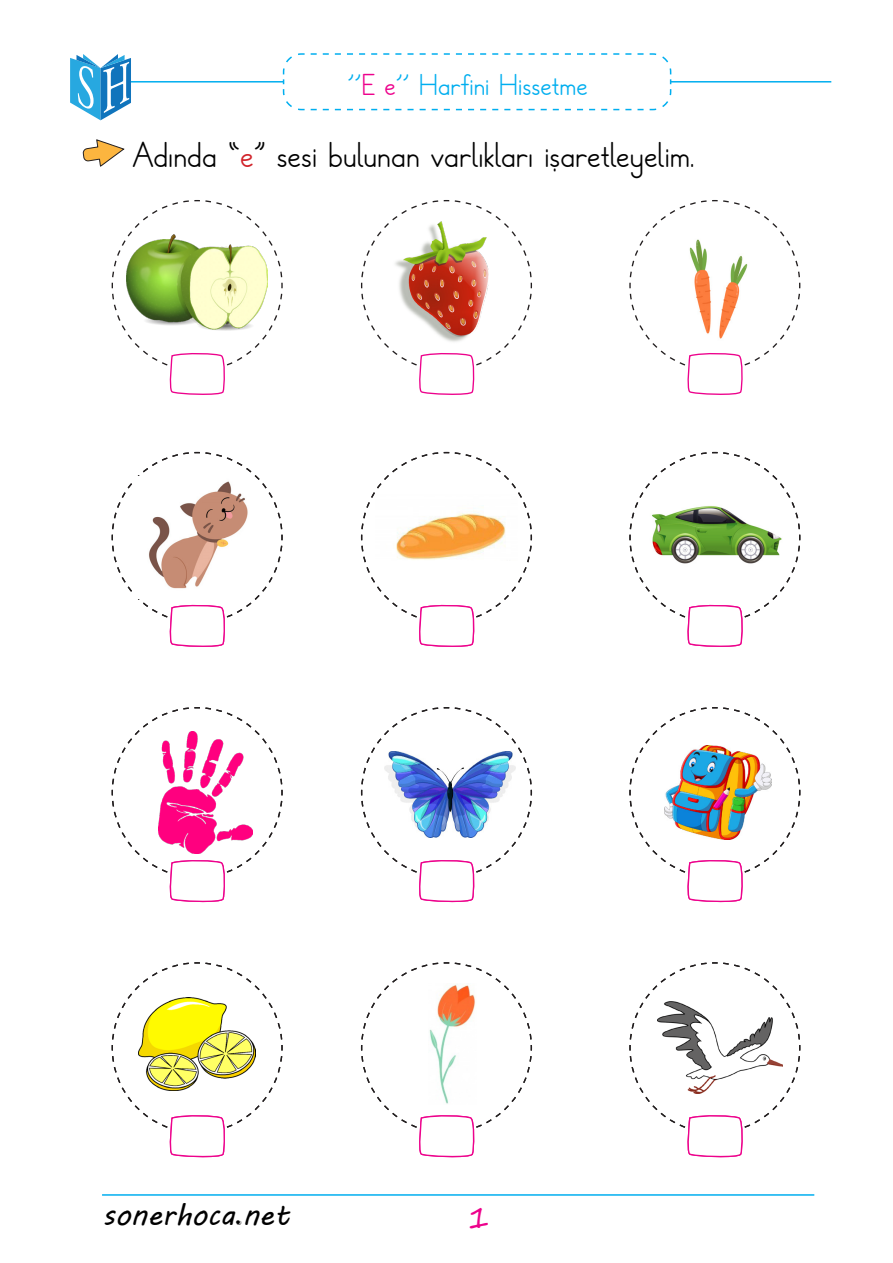
<style>
.page{position:relative;width:893px;height:1263px;background:#fff}
.page>*{position:absolute;margin:0;border:0;box-sizing:border-box;transform-origin:0 0}
.t1{font:36px "Temel Yazi";color:#000}
.t2{font:30px "Temel Yazi";color:#00aeef}
.t3{font:30px "MV Boli";color:#000}
.t4{font:30px "Segoe Print";color:#ed028c}
.s1{color:#ed028c}
.s2{color:#d1232a}
.s3{font-family:"Algerian"}
</style>
<div class="page">
<hr style="left:102px;top:1194px;width:712px;height:2px;background:#00aeef">
<svg style="left:83px;top:140px;width:42px;height:27px"></svg>
<hr style="left:119px;top:81px;width:712px;height:2px;background:#00aeef">
<svg style="left:282px;top:53px;width:390px;height:58px"></svg>
<svg style="left:70px;top:54px;width:61px;height:66px"></svg>
<svg style="left:360px;top:451px;width:173px;height:196px"></svg>
<svg style="left:360px;top:707px;width:173px;height:196px"></svg>
<svg style="left:360px;top:962px;width:173px;height:196px"></svg>
<svg style="left:361px;top:200px;width:171px;height:195px"></svg>
<svg style="left:629px;top:200px;width:172px;height:195px"></svg>
<svg style="left:111px;top:200px;width:172px;height:195px"></svg>
<svg style="left:111px;top:451px;width:172px;height:196px"></svg>
<svg style="left:111px;top:707px;width:172px;height:196px"></svg>
<svg style="left:111px;top:962px;width:172px;height:196px"></svg>
<svg style="left:629px;top:451px;width:172px;height:196px"></svg>
<svg style="left:629px;top:707px;width:172px;height:196px"></svg>
<svg style="left:629px;top:962px;width:172px;height:196px"></svg>
<img style="left:644px;top:500px;width:142px;height:68px">
<img style="left:133px;top:476px;width:119px;height:122px">
<img style="left:376px;top:495px;width:141px;height:66px">
<img style="left:392px;top:221px;width:96px;height:122px">
<img style="left:663px;top:234px;width:111px;height:109px">
<img style="left:126px;top:234px;width:142px;height:96px">
<img style="left:158px;top:731px;width:94px;height:122px">
<img style="left:384px;top:751px;width:132px;height:86px">
<img style="left:665px;top:746px;width:107px;height:93px">
<img style="left:138px;top:997px;width:118px;height:94px">
<img style="left:428px;top:983px;width:49px;height:122px">
<img style="left:657px;top:1002px;width:126px;height:91px">
<p class="t2" style="left:348px;top:68px;width:241px">‘‘<span class="s1">E e</span>‘‘ Harfini Hissetme</p>
<p class="t1" style="left:133px;top:135px;width:563px">Adında “<span class="s2">e</span>” sesi bulunan varlıkları işaretleyelim.</p>
<p class="t3" style="left:103px;top:1194px;width:189px">sonerhoca<span class="s3">.</span>net</p>
<p class="t4" style="left:468px;top:1190px;width:23px">1</p>
</div>
